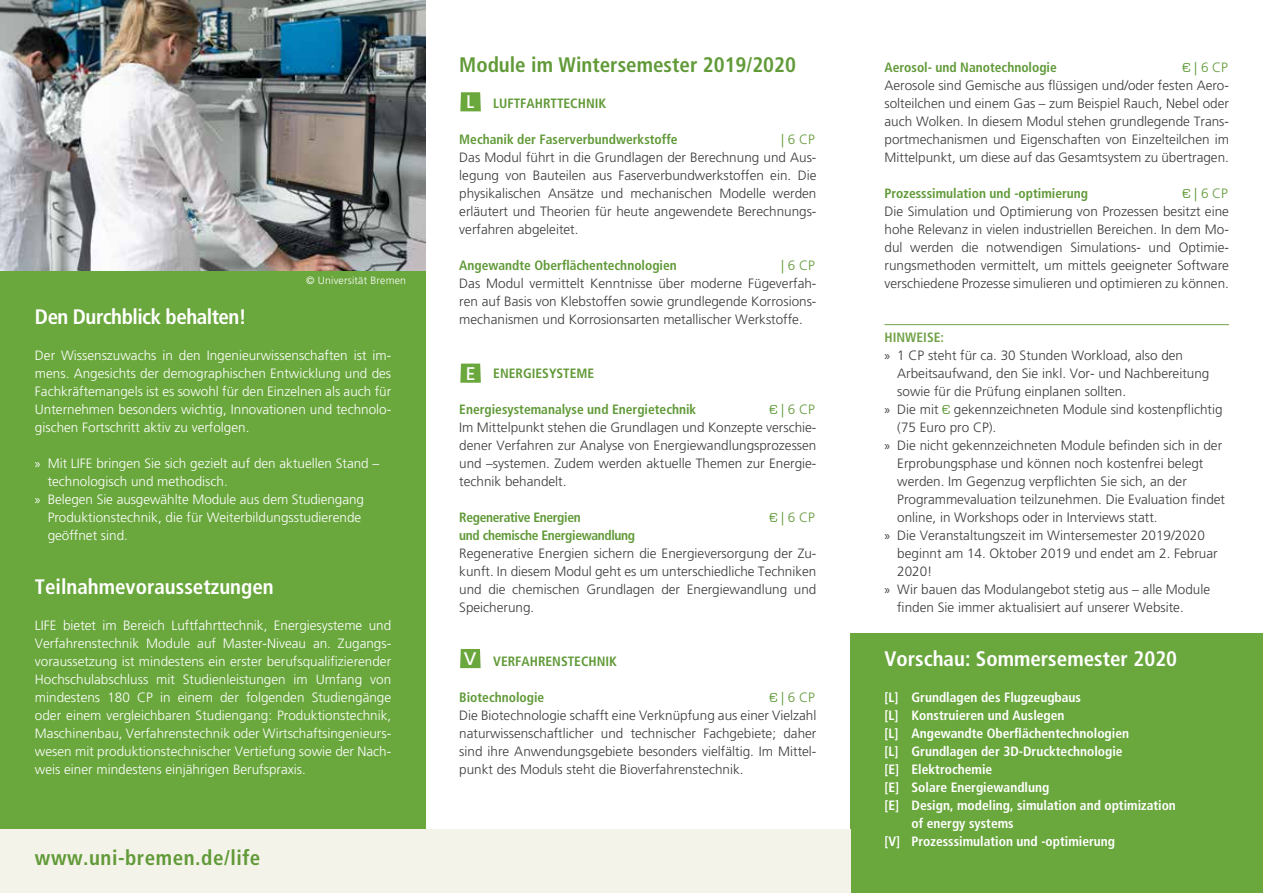
<style>
.page{position:relative;width:1263px;height:893px;background:#fff}
.page>*{position:absolute;margin:0;border:0;box-sizing:border-box;transform-origin:0 0}
.t1{font:700 condensed 21px "Frutiger";color:#fff}
.t2{font:700 condensed 21px "Frutiger";color:#619a38}
.t3{font:700 condensed 21px "Frutiger";letter-spacing:.025em;color:#619a38}
.t4{font:700 condensed 21px "Frutiger";letter-spacing:-.025em;color:#fff}
.t5{font:500 16.65px "Orkney";color:#fff}
.t6{font:300 13.5px/18px "Frutiger";color:#3b3b3a;text-align:justify}
.t7{font:300 13.5px/18px "Frutiger";color:#fff;text-align:justify}
.t8{font:700 condensed 13.5px "Frutiger";color:#fff}
.t9{font:700 condensed 13.5px "Frutiger";color:#619a38}
.t10{font:700 condensed 13.5px "Frutiger";letter-spacing:-.025em;color:#619a38}
.t11{font:300 13.5px "Frutiger";color:#619a38}
.t12{font:700 condensed 13.5px "Frutiger";color:#72a249}
.t13{font:300 10.5px "Frutiger";letter-spacing:.02em;color:#fff}
.s1{font-family:"Myriad Pro";font-weight:400}
.s2{font-family:"Eurostile";font-weight:400;color:#619a38}
.s3{color:#619a38}
.s4{font-family:"Eurostile";font-weight:400}
</style>
<div class="page">
<div style="left:0;top:0;width:425px;height:829px;background:#6aa73d"></div>
<svg style="left:460px;top:92px;width:21px;height:19px"></svg>
<svg style="left:460px;top:364px;width:21px;height:19px"></svg>
<svg style="left:460px;top:649px;width:21px;height:19px"></svg>
<div style="left:850px;top:634px;width:413px;height:259px;background:#6aa73d"></div>
<div style="left:0;top:829px;width:850px;height:64px;background:#f4f3e9"></div>
<img style="left:0;top:0;width:425px;height:270px">
<hr style="left:884px;top:324px;width:345px;height:1px;background:#72a249">
<p class="t13" style="left:306px;top:274px;width:101px">© Universität Bremen</p>
<h1 class="t4" style="left:35px;top:304px;width:213px">Den Durchblick behalten!</h1>
<p class="t7" style="left:35px;top:347px;width:358px">Der Wissenszuwachs in den Ingenieurwissenschaften ist im&shy;mens. Angesichts der demographischen Entwicklung und des Fachkräftemangels ist es sowohl für den Einzelnen als auch für Unternehmen besonders wichtig, Innovationen und technolo&shy;gischen Fortschritt aktiv zu verfolgen.</p>
<p class="t7" style="left:35px;top:455px;width:346px"><span class="s1">»</span> Mit LIFE bringen Sie sich gezielt auf den aktuellen Stand –</p>
<p class="t7" style="left:48px;top:473px;width:182px">technologisch und methodisch.</p>
<p class="t7" style="left:35px;top:491px;width:331px"><span class="s1">»</span> Belegen Sie ausgewählte Module aus dem Studiengang</p>
<p class="t7" style="left:48px;top:509px;width:315px">Produktionstechnik, die für Weiterbildungsstudierende</p>
<p class="t7" style="left:48px;top:527px;width:82px">geöffnet sind.</p>
<h1 class="t1" style="left:35px;top:574px;width:240px">Teilnahmevoraussetzungen</h1>
<p class="t7" style="left:35px;top:617px;width:358px">LIFE bietet im Bereich Luftfahrttechnik, Energiesysteme und Verfahrenstechnik Module auf Master-Niveau an. Zugangs&shy;voraussetzung ist mindestens ein erster berufsqualifizierender Hochschulabschluss mit Studienleistungen im Umfang von mindestens 180 CP in einem der folgenden Studiengänge oder einem vergleichbaren Studiengang: Produktionstechnik, Maschinenbau, Verfahrenstechnik oder Wirtschaftsingenieurs&shy;wesen mit produktionstechnischer Vertiefung sowie der Nach&shy;weis einer mindestens einjährigen Berufspraxis.</p>
<h1 class="t3" style="left:35px;top:845px;width:227px">www.uni-bremen.de/life</h1>
<h1 class="t2" style="left:459px;top:52px;width:338px">Module im Wintersemester 2019/2020</h1>
<p class="t9" style="left:493px;top:95px;width:114px">LUFTFAHRTTECHNIK</p>
<p class="t9" style="left:459px;top:131px;width:220px">Mechanik der Faserverbundwerkstoffe</p>
<p class="t11" style="left:781px;top:132px;width:35px">| 6 CP</p>
<p class="t6" style="left:459px;top:149px;width:359px">Das Modul führt in die Grundlagen der Berechnung und Aus&shy;legung von Bauteilen aus Faserverbundwerkstoffen ein. Die physikalischen Ansätze und mechanischen Modelle werden erläutert und Theorien für heute angewendete Berechnungs&shy;verfahren abgeleitet.</p>
<p class="t9" style="left:459px;top:257px;width:219px">Angewandte Oberflächentechnologien</p>
<p class="t11" style="left:781px;top:258px;width:35px">| 6 CP</p>
<p class="t6" style="left:459px;top:275px;width:359px">Das Modul vermittelt Kenntnisse über moderne Fügeverfah&shy;ren auf Basis von Klebstoffen sowie grundlegende Korrosions&shy;mechanismen und Korrosionsarten metallischer Werkstoffe.</p>
<p class="t5" style="left:466px;top:91px;width:10px">L</p>
<p class="t5" style="left:466px;top:363px;width:11px">E</p>
<p class="t9" style="left:493px;top:365px;width:103px">ENERGIESYSTEME</p>
<p class="t9" style="left:459px;top:401px;width:239px">Energiesystemanalyse und Energietechnik</p>
<p class="t6" style="left:459px;top:401px;width:359px;text-align:left;text-indent:310px"><span class="s2">€</span> <span class="s3">| 6 CP </span>Im Mittelpunkt stehen die Grundlagen und Konzepte verschie&shy;dener Verfahren zur Analyse von Energiewandlungsprozessen und –systemen. Zudem werden aktuelle Themen zur Energie&shy;technik behandelt.</p>
<p class="t10" style="left:459px;top:509px;width:123px">Regenerative Energien</p>
<p class="t11" style="left:769px;top:510px;width:47px"><span class="s4">€</span> | 6 CP</p>
<p class="t10" style="left:459px;top:527px;width:177px">und chemische Energiewandlung</p>
<p class="t6" style="left:459px;top:544px;width:359px">Regenerative Energien sichern die Energieversorgung der Zu&shy;kunft. In diesem Modul geht es um unterschiedliche Techniken und die chemischen Grundlagen der Energiewandlung und Speicherung.</p>
<p class="t5" style="left:464px;top:648px;width:14px">V</p>
<p class="t9" style="left:493px;top:653px;width:125px">VERFAHRENSTECHNIK</p>
<p class="t9" style="left:459px;top:689px;width:87px">Biotechnologie</p>
<p class="t6" style="left:459px;top:688px;width:359px;text-align:left;text-indent:310px"><span class="s2">€</span> <span class="s3">| 6 CP </span>Die Biotechnologie schafft eine Verknüpfung aus einer Vielzahl naturwissenschaftlicher und technischer Fachgebiete; daher sind ihre Anwendungsgebiete besonders vielfältig. Im Mittel&shy;punkt des Moduls steht die Bioverfahrenstechnik.</p>
<p class="t6" style="left:884px;top:59px;width:346px;text-indent:298px"><span class="s2">€</span> <span class="s3">| 6 CP </span>Aerosole sind Gemische aus flüssigen und/oder festen Aero&shy;solteilchen und einem Gas – zum Beispiel Rauch, Nebel oder auch Wolken. In diesem Modul stehen grundlegende Trans&shy;portmechanismen und Eigenschaften von Einzelteilchen im Mittelpunkt, um diese auf das Gesamtsystem zu übertragen.</p>
<p class="t9" style="left:884px;top:185px;width:205px">Prozesssimulation und -optimierung</p>
<p class="t9" style="left:884px;top:59px;width:174px">Aerosol- und Nanotechnologie</p>
<p class="t6" style="left:884px;top:185px;width:346px;text-indent:298px"><span class="s2">€</span> <span class="s3">| 6 CP </span>Die Simulation und Optimierung von Prozessen besitzt eine hohe Relevanz in vielen industriellen Bereichen. In dem Mo&shy;dul werden die notwendigen Simulations- und Optimie&shy;rungsmethoden vermittelt, um mittels geeigneter Software verschiedene Prozesse simulieren und optimieren zu können.</p>
<p class="t12" style="left:884px;top:329px;width:61px">HINWEISE:</p>
<p class="t6" style="left:884px;top:346px;width:300px"><span class="s1">»</span> 1 CP steht für ca. 30 Stunden Workload, also den</p>
<p class="t6" style="left:897px;top:364px;width:314px">Arbeitsaufwand, den Sie inkl. Vor- und Nachbereitung</p>
<p class="t6" style="left:897px;top:382px;width:230px">sowie für die Prüfung einplanen sollten.</p>
<p class="t6" style="left:884px;top:400px;width:339px"><span class="s1">»</span> Die mit <span class="s2">€</span> gekennzeichneten Module sind kostenpflichtig</p>
<p class="t6" style="left:897px;top:418px;width:101px">(75 Euro pro CP).</p>
<p class="t6" style="left:884px;top:436px;width:339px"><span class="s1">»</span> Die nicht gekennzeichneten Module befinden sich in der</p>
<p class="t6" style="left:897px;top:454px;width:308px">Erprobungsphase und können noch kostenfrei belegt</p>
<p class="t6" style="left:897px;top:472px;width:291px">werden. Im Gegenzug verpflichten Sie sich, an der</p>
<p class="t6" style="left:897px;top:490px;width:329px">Programmevaluation teilzunehmen. Die Evaluation findet</p>
<p class="t6" style="left:897px;top:508px;width:262px">online, in Workshops oder in Interviews statt.</p>
<p class="t6" style="left:884px;top:526px;width:322px"><span class="s1">»</span> Die Veranstaltungszeit im Wintersemester 2019/2020</p>
<p class="t6" style="left:897px;top:544px;width:322px">beginnt am 14. Oktober 2019 und endet am 2. Februar</p>
<p class="t6" style="left:897px;top:562px;width:37px">2020!</p>
<p class="t6" style="left:884px;top:580px;width:327px"><span class="s1">»</span> Wir bauen das Modulangebot stetig aus – alle Module</p>
<p class="t6" style="left:897px;top:598px;width:288px">finden Sie immer aktualisiert auf unserer Website.</p>
<h1 class="t1" style="left:884px;top:646px;width:294px">Vorschau: Sommersemester 2020</h1>
<p class="t8" style="left:884px;top:689px;width:198px">[L] Grundlagen des Flugzeugbaus</p>
<p class="t8" style="left:884px;top:707px;width:182px">[L] Konstruieren und Auslegen</p>
<p class="t8" style="left:884px;top:725px;width:246px">[L] Angewandte Oberflächentechnologien</p>
<p class="t8" style="left:884px;top:743px;width:240px">[L] Grundlagen der 3D-Drucktechnologie</p>
<p class="t8" style="left:884px;top:761px;width:109px">[E] Elektrochemie</p>
<p class="t8" style="left:884px;top:779px;width:166px">[E] Solare Energiewandlung</p>
<p class="t8" style="left:884px;top:797px;width:293px">[E] Design, modeling, simulation and optimization</p>
<p class="t8" style="left:911px;top:815px;width:104px">of energy systems</p>
<p class="t8" style="left:884px;top:833px;width:232px">[V] Prozesssimulation und -optimierung</p>
</div>
